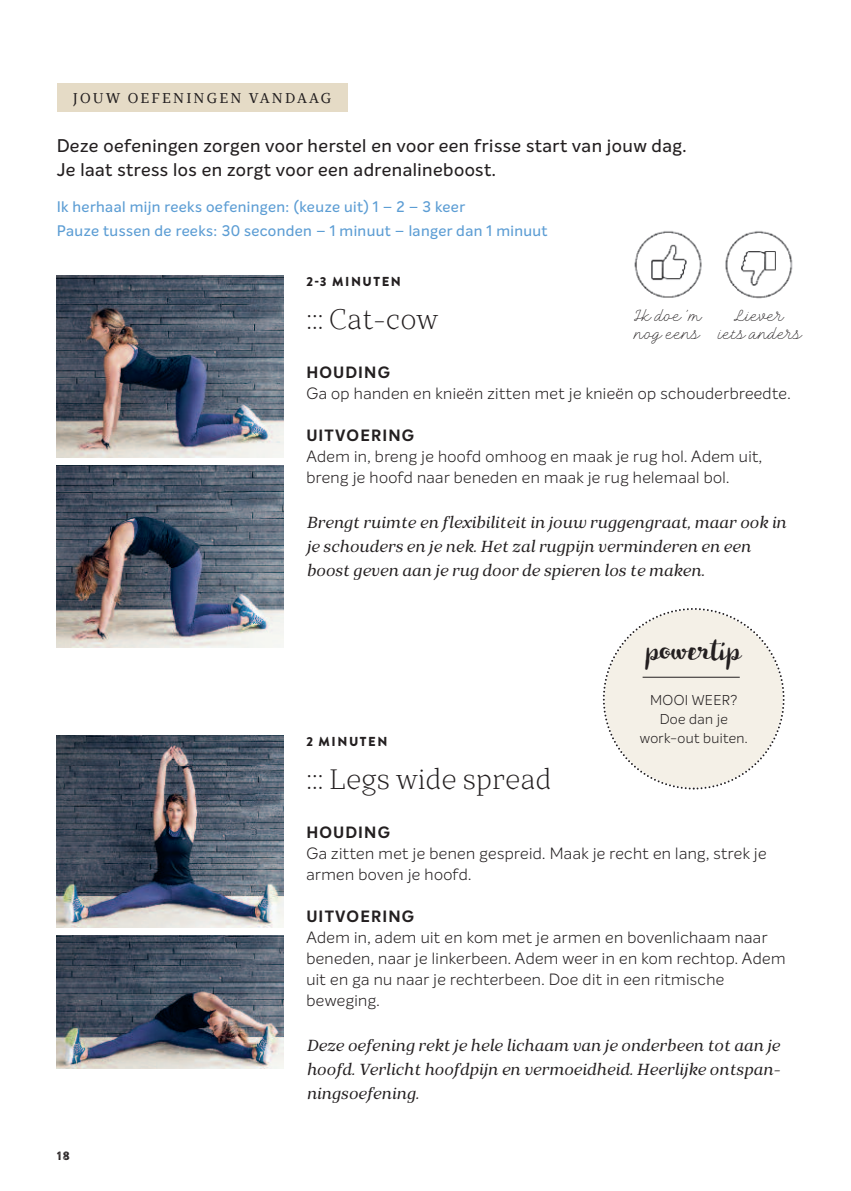
<style>
.page{position:relative;width:851px;height:1191px;background:#fff}
.page>*{position:absolute;margin:0;border:0;box-sizing:border-box;transform-origin:0 0}
.t1{font:36px "HMS Gilbert Brush";color:#231f20}
.t2{font:300 28px "TT Bells";letter-spacing:.005em;color:#231f20}
.t3{font:500 18px/24px "Intelo Alt";letter-spacing:.025em;color:#231f20}
.t4{font:300 16px/21px "Intelo Alt";letter-spacing:.025em;color:#231f20}
.t5{font:italic 16px/24px "TT Bells";letter-spacing:.005em;color:#231f20}
.t6{font:700 16px "Intelo Alt";letter-spacing:.075em;color:#231f20}
.t7{font:100 16px/18px "TT Backwards Script";letter-spacing:.015em;color:#231f20}
.t8{font:500 15px/24px "Intelo Alt";letter-spacing:.025em;color:#5c9dd4}
.t9{font:14.2px "TT Bells";letter-spacing:.15em;color:#231f20}
.t10{font:300 14px/19px "Intelo Alt";letter-spacing:.025em;color:#231f20;text-align:center}
.t11{font:900 13px "Brandon Grotesque";letter-spacing:.12em;color:#231f20}
.t12{font:12px "Brandon Printed Two";color:#231f20}
</style>
<div class="page">
<img style="left:634px;top:231px;width:159px;height:68px">
<img style="left:57px;top:276px;width:226px;height:181px">
<div style="left:57px;top:84px;width:290px;height:28px;background:#e5dbc6"></div>
<img style="left:57px;top:465px;width:226px;height:182px">
<img style="left:57px;top:735px;width:226px;height:192px">
<img style="left:57px;top:935px;width:226px;height:134px">
<svg style="left:602px;top:608px;width:183px;height:182px"></svg>
<hr style="left:642px;top:676px;width:97px;height:1px;background:#231f20">
<p class="t9" style="left:73px;top:93px;width:260px">JOUW OEFENINGEN VANDAAG</p>
<p class="t3" style="left:57px;top:133px;width:631px">Deze oefeningen zorgen voor herstel en voor een frisse start van jouw dag.<br>Je laat stress los en zorgt voor een adrenalineboost.</p>
<p class="t8" style="left:57px;top:194px;width:492px">Ik herhaal mijn reeks oefeningen: (keuze uit) 1 – 2 – 3 keer<br>Pauze tussen de reeks: 30 seconden – 1 minuut – langer dan 1 minuut</p>
<p class="t11" style="left:306px;top:277px;width:96px">2-3 MINUTEN</p>
<h2 class="t2" style="left:306px;top:309px;width:133px">::: Cat-cow</h2>
<p class="t6" style="left:306px;top:362px;width:85px">HOUDING</p>
<p class="t4" style="left:306px;top:382px;width:486px">Ga op handen en knieën zitten met je knieën op schouderbreedte.</p>
<p class="t6" style="left:306px;top:425px;width:109px">UITVOERING</p>
<p class="t4" style="left:306px;top:445px;width:457px">Adem in, breng je hoofd omhoog en maak je rug hol. Adem uit, breng je hoofd naar beneden en maak je rug helemaal bol.</p>
<p class="t5" style="left:306px;top:513px;width:481px">Brengt ruimte en flexibiliteit in jouw ruggengraat, maar ook in je schouders en je nek. Het zal rugpijn verminderen en een boost geven aan je rug door de spieren los te maken.</p>
<p class="t7" style="left:633px;top:307px;width:68px">Ik doe ’m nog eens</p>
<p class="t7" style="left:717px;top:307px;width:85px;text-align:center">Liever<br>iets anders</p>
<p class="t12" style="left:57px;top:1147px;width:15px">18</p>
<h1 class="t1" style="left:646px;top:634px;width:97px">powertip</h1>
<p class="t10" style="left:639px;top:690px;width:109px">MOOI WEER?<br>Doe dan je work-out buiten.</p>
<p class="t11" style="left:306px;top:736px;width:82px">2 MINUTEN</p>
<h2 class="t2" style="left:306px;top:769px;width:246px">::: Legs wide spread</h2>
<p class="t6" style="left:306px;top:822px;width:85px">HOUDING</p>
<p class="t4" style="left:306px;top:842px;width:461px">Ga zitten met je benen gespreid. Maak je recht en lang, strek je armen boven je hoofd.</p>
<p class="t6" style="left:306px;top:906px;width:109px">UITVOERING</p>
<p class="t4" style="left:306px;top:926px;width:480px">Adem in, adem uit en kom met je armen en bovenlichaam naar beneden, naar je linkerbeen. Adem weer in en kom rechtop. Adem uit en ga nu naar je rechterbeen. Doe dit in een ritmische beweging.</p>
<p class="t5" style="left:306px;top:1035px;width:475px;text-align:justify">Deze oefening rekt je hele lichaam van je onderbeen tot aan je hoofd. Verlicht hoofdpijn en vermoeidheid. Heerlijke ontspan&shy;ningsoefening.</p>
</div>
